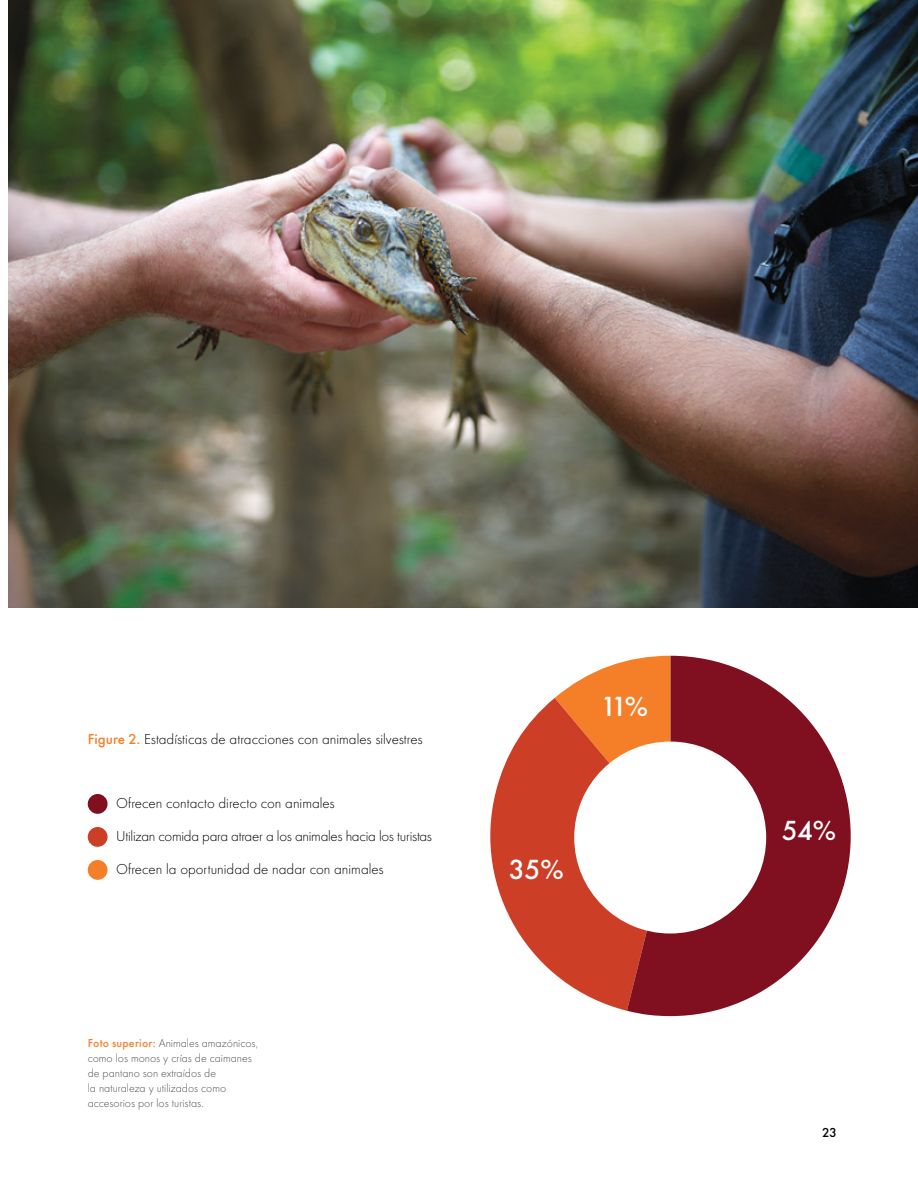
<style>
.page{position:relative;width:918px;height:1188px;background:#fff}
.page>*{position:absolute;margin:0;border:0;box-sizing:border-box;transform-origin:0 0}
.t1{font:500 28.8px "Futura Round";color:#fff}
.t2{font:300 15px "Futura Round";color:#000}
.t3{font:300 15px "Futura Round";letter-spacing:-.02em;color:#000}
.t4{font:500 13.5px "Futura Round";color:#000}
.t5{font:300 12px/15px "Futura Round";color:#4d4d4f}
.s1{font-weight:500;color:#f57e29}
</style>
<div class="page">
<div style="left:88px;top:794px;width:20px;height:20px;background:#801020;border-radius:50%"></div>
<div style="left:88px;top:827px;width:20px;height:20px;background:#cd3e27;border-radius:50%"></div>
<div style="left:88px;top:860px;width:20px;height:20px;background:#f57e29;border-radius:50%"></div>
<img style="left:9px;top:0;width:909px;height:608px">
<svg style="left:555px;top:661px;width:72px;height:37px"></svg>
<svg style="left:490px;top:698px;width:137px;height:313px;fill:#cd3e27"></svg>
<svg style="left:627px;top:656px;width:224px;height:360px;fill:#801020"></svg>
<div style="left:574px;top:742px;width:192px;height:192px;background:#fff;border-radius:50%"></div>
<p class="t2" style="left:88px;top:729px;width:336px"><span class="s1">Figure 2.</span> Estadísticas de atracciones con animales silvestres</p>
<p class="t2" style="left:116px;top:793px;width:220px">Ofrecen contacto directo con animales</p>
<p class="t3" style="left:116px;top:826px;width:317px">Utilizan comida para atraer a los animales hacia los turistas</p>
<p class="t2" style="left:116px;top:859px;width:269px">Ofrecen la oportunidad de nadar con animales</p>
<p class="t5" style="left:88px;top:1035px;width:172px"><span class="s1">Foto superior:</span> Animales amazónicos, como los monos y crías de caimanes de pantano son extraídos de<br>la naturaleza y utilizados como accesorios por los turistas.</p>
<h1 class="t1" style="left:604px;top:685px;width:46px">11%</h1>
<h1 class="t1" style="left:509px;top:848px;width:56px">35%</h1>
<h1 class="t1" style="left:782px;top:809px;width:56px">54%</h1>
<p class="t4" style="left:823px;top:1123px;width:16px">23</p>
</div>
